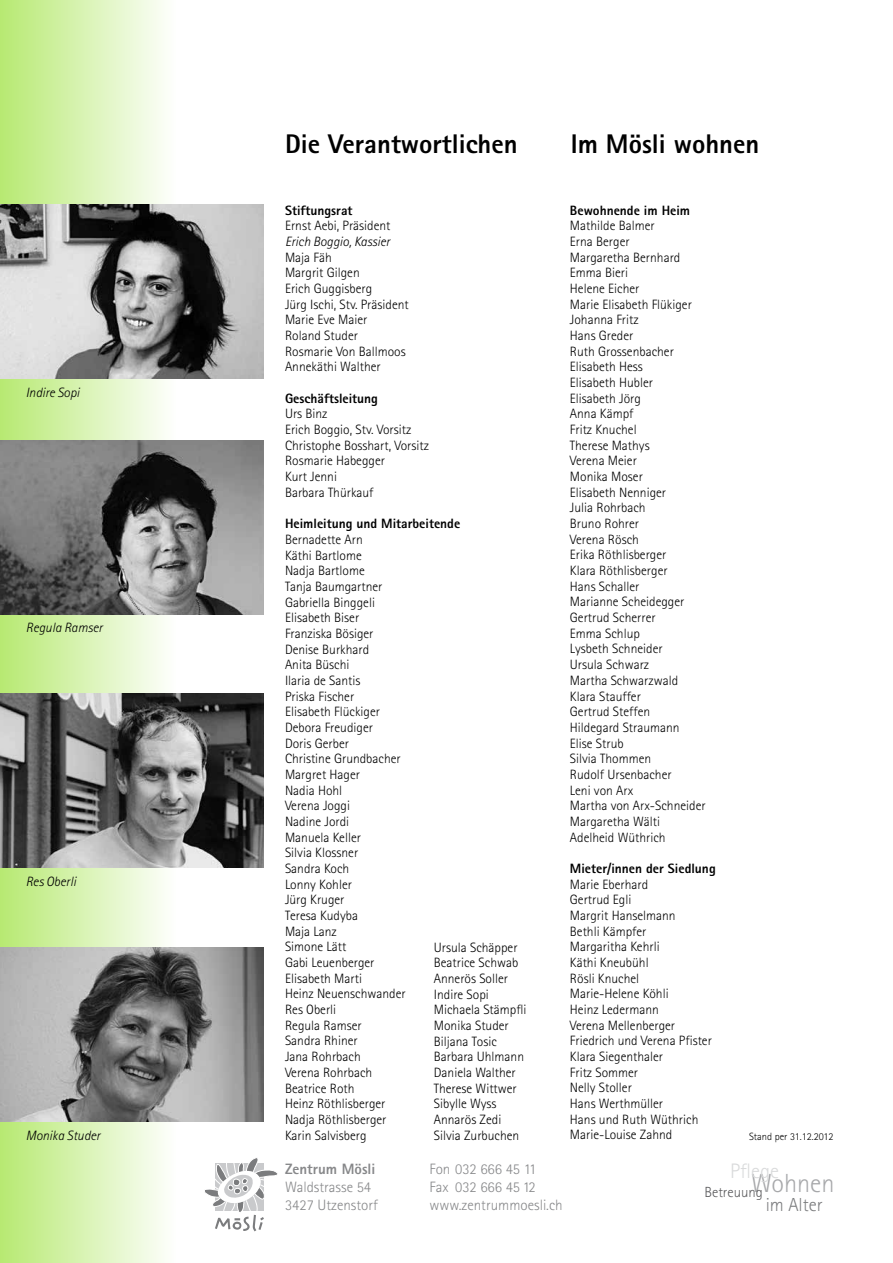
<style>
.page{position:relative;width:893px;height:1263px;background:#fff}
.page>*{position:absolute;margin:0;border:0;box-sizing:border-box;transform-origin:0 0}
.t1{font:800 27px "Rotis Sans Serif";color:#000}
.t2{font:300 26.25px "Rotis Sans Serif";color:#a7a8aa}
.t3{font:300 21px "Rotis Sans Serif";color:#d9dadb}
.t4{font:300 18.9px "Rotis Sans Serif";color:#7b7c7e}
.t5{font:300 15px/18px "Rotis Sans Serif";color:#87888a}
.t6{font:800 15px "Rotis Sans Serif";color:#87888a}
.t7{font:300 14.7px "Rotis Sans Serif";color:#58585a}
.t8{font:300 13.5px/15.6px "Rotis Sans Serif";color:#000}
.t9{font:800 13.5px "Rotis Sans Serif";color:#000}
.t10{font:italic 300 13.5px "Rotis Sans Serif";color:#000}
.t11{font:300 10.5px "Rotis Sans Serif";color:#000}
</style>
<div class="page">
<div style="left:0;top:0;width:176px;height:1263px;background:linear-gradient(to right,#b7e972,#fdfefc)"></div>
<svg style="left:205px;top:1158px;width:72px;height:73px"></svg>
<img style="left:0;top:204px;width:264px;height:174px">
<img style="left:0;top:441px;width:264px;height:174px">
<img style="left:0;top:693px;width:264px;height:175px">
<img style="left:0;top:947px;width:264px;height:174px">
<p class="t10" style="left:26px;top:385px;width:55px">Indire Sopi</p>
<p class="t10" style="left:26px;top:620px;width:78px">Regula Ramser</p>
<p class="t10" style="left:26px;top:874px;width:52px">Res Oberli</p>
<p class="t10" style="left:26px;top:1127px;width:76px">Monika Studer</p>
<h1 class="t1" style="left:285px;top:127px;width:234px">Die Verantwortlichen</h1>
<h1 class="t1" style="left:571px;top:127px;width:190px">Im Mösli wohnen</h1>
<p class="t9" style="left:285px;top:201px;width:69px">Stiftungsrat</p>
<p class="t8" style="left:285px;top:218px;width:107px">Ernst Aebi, Präsident</p>
<p class="t10" style="left:285px;top:234px;width:106px">Erich Boggio, Kassier</p>
<p class="t8" style="left:285px;top:249px;width:125px">Maja Fäh<br>Margrit Gilgen<br>Erich Guggisberg<br>Jürg Ischi, Stv. Präsident<br>Marie Eve Maier<br>Roland Studer<br>Rosmarie Von Ballmoos<br>Annekäthi Walther</p>
<p class="t9" style="left:285px;top:390px;width:94px">Geschäftsleitung</p>
<p class="t8" style="left:285px;top:406px;width:145px">Urs Binz<br>Erich Boggio, Stv. Vorsitz<br>Christophe Bosshart, Vorsitz<br>Rosmarie Habegger<br>Kurt Jenni<br>Barbara Thürkauf</p>
<p class="t9" style="left:285px;top:515px;width:177px">Heimleitung und Mitarbeitende</p>
<p class="t8" style="left:285px;top:531px;width:122px">Bernadette Arn<br>Käthi Bartlome<br>Nadja Bartlome<br>Tanja Baumgartner<br>Gabriella Binggeli<br>Elisabeth Biser<br>Franziska Bösiger<br>Denise Burkhard<br>Anita Büschi<br>Ilaria de Santis<br>Priska Fischer<br>Elisabeth Flückiger<br>Debora Freudiger<br>Doris Gerber<br>Christine Grundbacher<br>Margret Hager<br>Nadia Hohl<br>Verena Joggi<br>Nadine Jordi<br>Manuela Keller<br>Silvia Klossner<br>Sandra Koch<br>Lonny Kohler<br>Jürg Kruger<br>Teresa Kudyba<br>Maja Lanz<br>Simone Lätt<br>Gabi Leuenberger<br>Elisabeth Marti<br>Heinz Neuenschwander<br>Res Oberli<br>Regula Ramser<br>Sandra Rhiner<br>Jana Rohrbach<br>Verena Rohrbach<br>Beatrice Roth<br>Heinz Röthlisberger<br>Nadja Röthlisberger<br>Karin Salvisberg</p>
<p class="t8" style="left:434px;top:939px;width:94px">Ursula Schäpper<br>Beatrice Schwab<br>Annerös Soller<br>Indire Sopi<br>Michaela Stämpfli<br>Monika Studer<br>Biljana Tosic<br>Barbara Uhlmann<br>Daniela Walther<br>Therese Wittwer<br>Sibylle Wyss<br>Annarös Zedi<br>Silvia Zurbuchen</p>
<p class="t9" style="left:570px;top:201px;width:122px">Bewohnende im Heim</p>
<p class="t8" style="left:570px;top:218px;width:137px">Mathilde Balmer<br>Erna Berger<br>Margaretha Bernhard<br>Emma Bieri<br>Helene Eicher<br>Marie Elisabeth Flükiger<br>Johanna Fritz<br>Hans Greder<br>Ruth Grossenbacher<br>Elisabeth Hess<br>Elisabeth Hubler<br>Elisabeth Jörg<br>Anna Kämpf<br>Fritz Knuchel<br>Therese Mathys<br>Verena Meier<br>Monika Moser<br>Elisabeth Nenniger<br>Julia Rohrbach<br>Bruno Rohrer<br>Verena Rösch<br>Erika Röthlisberger<br>Klara Röthlisberger<br>Hans Schaller<br>Marianne Scheidegger<br>Gertrud Scherrer<br>Emma Schlup<br>Lysbeth Schneider<br>Ursula Schwarz<br>Martha Schwarzwald<br>Klara Stauffer<br>Gertrud Steffen<br>Hildegard Straumann<br>Elise Strub<br>Silvia Thommen<br>Rudolf Ursenbacher<br>Leni von Arx<br>Martha von Arx-Schneider<br>Margaretha Wälti<br>Adelheid Wüthrich</p>
<p class="t9" style="left:570px;top:860px;width:147px">Mieter/innen der Siedlung</p>
<p class="t8" style="left:570px;top:876px;width:143px">Marie Eberhard<br>Gertrud Egli<br>Margrit Hanselmann<br>Bethli Kämpfer<br>Margaritha Kehrli<br>Käthi Kneubühl<br>Rösli Knuchel<br>Marie-Helene Köhli<br>Heinz Ledermann<br>Verena Mellenberger<br>Friedrich und Verena Pfister<br>Klara Siegenthaler<br>Fritz Sommer<br>Nelly Stoller<br>Hans Werthmüller<br>Hans und Ruth Wüthrich<br>Marie-Louise Zahnd</p>
<p class="t11" style="left:749px;top:1130px;width:86px">Stand per 31.12.2012</p>
<p class="t6" style="left:285px;top:1160px;width:92px">Zentrum Mösli</p>
<p class="t5" style="left:285px;top:1178px;width:94px">Waldstrasse 54<br>3427 Utzenstorf</p>
<h3 class="t3" style="left:730px;top:1158px;width:50px">Pflege</h3>
<p class="t5" style="left:430px;top:1160px;width:135px">Fon 032 666 45 11<br>Fax 032 666 45 12 www.zentrummoesli.ch</p>
<h2 class="t2" style="left:751px;top:1168px;width:85px">Wohnen</h2>
<p class="t7" style="left:704px;top:1183px;width:60px">Betreuung</p>
<h3 class="t4" style="left:766px;top:1193px;width:58px">im Alter</h3>
</div>
